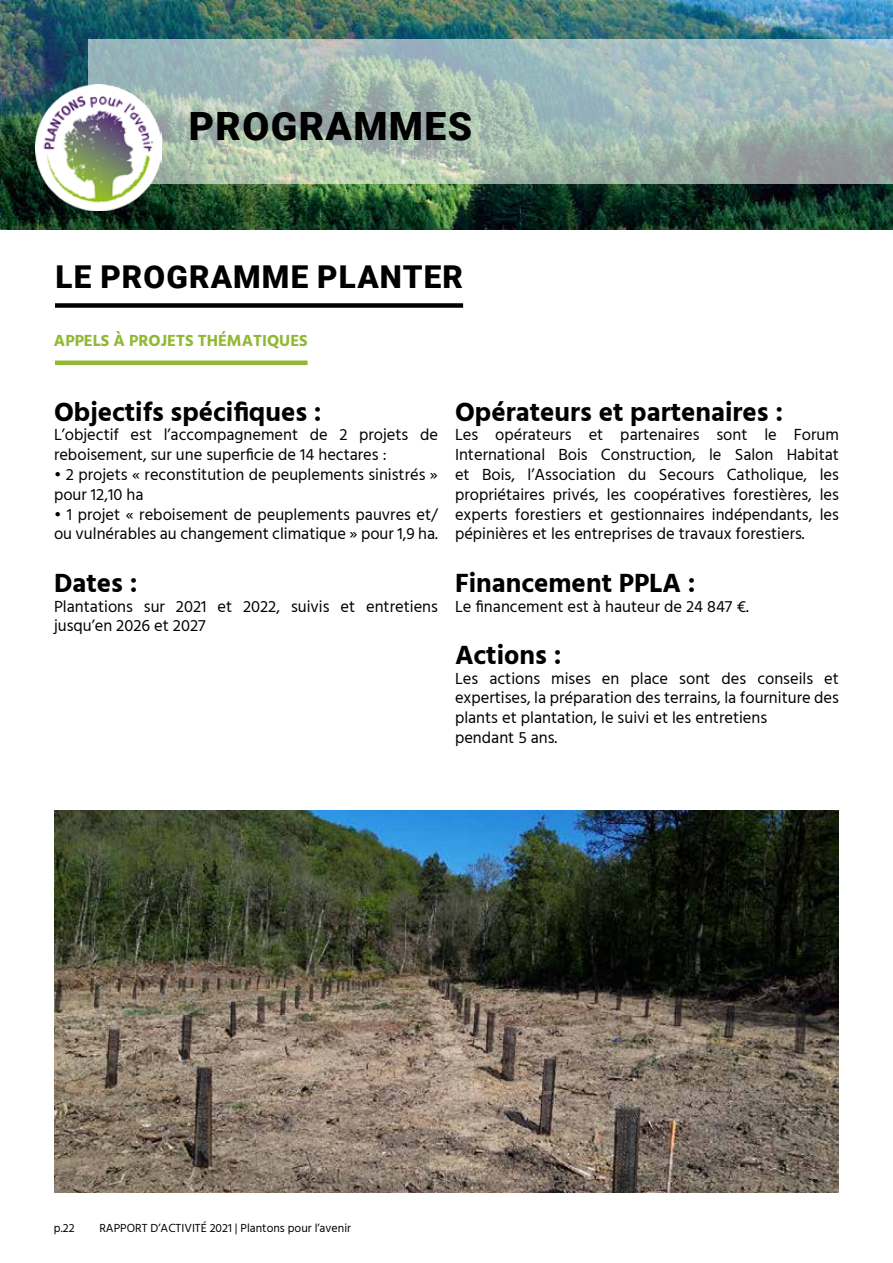
<style>
.page{position:relative;width:893px;height:1263px;background:#fff}
.page>*{position:absolute;margin:0;border:0;box-sizing:border-box;transform-origin:0 0}
.t1{font:900 39px "Roboto";letter-spacing:.035em;color:#000}
.t2{font:900 31.5px "Roboto";letter-spacing:.035em;color:#000}
.t3{font:700 27px "Hind Vadodara";color:#000}
.t4{font:16.5px/19.8px "Hind Vadodara";color:#000}
.t5{font:700 16.5px "Hind Vadodara";color:#90b833}
.t6{font:12px "Hind Vadodara";color:#000}
</style>
<div class="page">
<img style="left:0;top:0;width:893px;height:230px">
<div style="left:55px;top:303px;width:408px;height:5px;background:#000"></div>
<div style="left:55px;top:360px;width:253px;height:5px;background:#90b833"></div>
<div style="left:88px;top:39px;width:805px;height:145px;background:#fff;opacity:.57"></div>
<img style="left:36px;top:84px;width:126px;height:126px">
<img style="left:54px;top:811px;width:785px;height:381px">
<h1 class="t1" style="left:189px;top:99px;width:285px">PROGRAMMES</h1>
<h2 class="t2" style="left:56px;top:254px;width:409px">LE PROGRAMME PLANTER</h2>
<p class="t5" style="left:54px;top:327px;width:255px">APPELS À PROJETS THÉMATIQUES</p>
<h3 class="t3" style="left:54px;top:390px;width:269px">Objectifs spécifiques :</h3>
<p class="t4" style="left:54px;top:425px;width:385px">L’objectif est l’accompagnement de 2 projets de reboisement, sur une superficie de 14 hectares :</p>
<p class="t4" style="left:54px;top:465px;width:385px">• 2 projets « reconstitution de peuplements sinistrés » pour 12,10 ha</p>
<p class="t4" style="left:54px;top:504px;width:385px">• 1 projet « reboisement de peuplements pauvres et/ ou vulnérables au changement climatique » pour 1,9 ha.</p>
<h3 class="t3" style="left:54px;top:561px;width:85px">Dates :</h3>
<p class="t4" style="left:54px;top:596px;width:385px">Plantations sur 2021 et 2022, suivis et entretiens jusqu’en 2026 et 2027</p>
<h3 class="t3" style="left:455px;top:390px;width:330px">Opérateurs et partenaires :</h3>
<p class="t4" style="left:455px;top:425px;width:385px;text-align:justify">Les opérateurs et partenaires sont le Forum International Bois Construction, le Salon Habitat et Bois, l’Association du Secours Catholique, les propriétaires privés, les coopératives forestières, les experts forestiers et gestionnaires indépendants, les pépinières et les entreprises de travaux forestiers.</p>
<h3 class="t3" style="left:455px;top:561px;width:242px">Financement PPLA :</h3>
<p class="t4" style="left:455px;top:596px;width:295px">Le financement est à hauteur de 24 847 €.</p>
<h3 class="t3" style="left:455px;top:633px;width:108px">Actions :</h3>
<p class="t4" style="left:455px;top:668px;width:385px">Les actions mises en place sont des conseils et expertises, la préparation des terrains, la fourniture des plants et plantation, le suivi et les entretiens<br>pendant 5 ans.</p>
<p class="t6" style="left:54px;top:1220px;width:22px">p.22</p>
<p class="t6" style="left:99px;top:1220px;width:253px">RAPPORT D’ACTIVITÉ 2021 | Plantons pour l’avenir</p>
</div>
